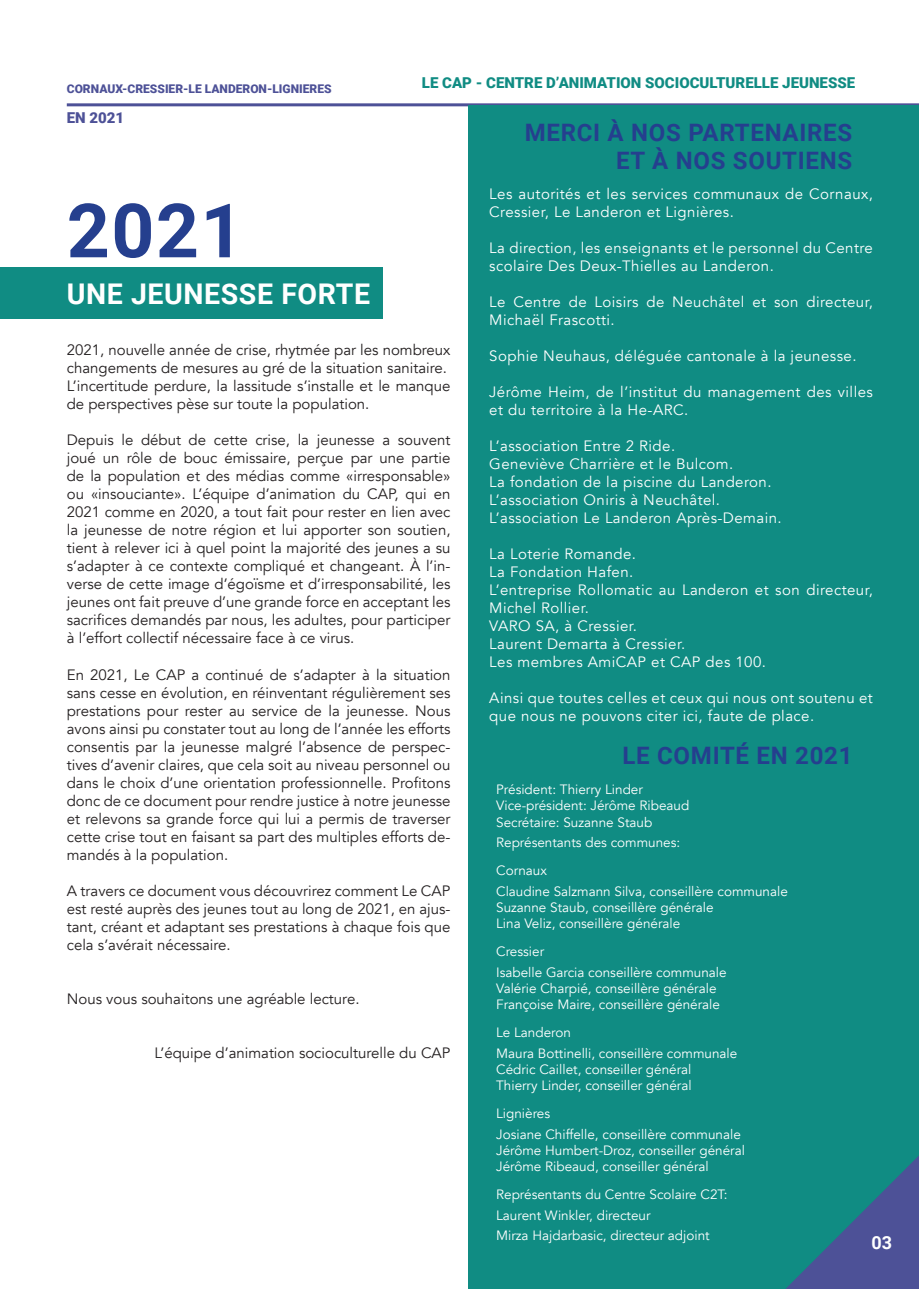
<style>
.page{position:relative;width:919px;height:1289px;background:#fff}
.page>*{position:absolute;margin:0;border:0;box-sizing:border-box;transform-origin:0 0}
.t1{font:700 75px "Roboto";color:#253f8e}
.t2{font:700 28.5px "Roboto";letter-spacing:.02em;color:#fff}
.t3{font:700 24px/28.8px "Roboto";letter-spacing:.03em;color:#253f8e;text-align:right}
.t4{font:700 18px "Roboto";color:#fff}
.t5{font:15px/18px "Avenir";color:#231f20;text-align:justify}
.t6{font:15px/18px "Avenir";letter-spacing:.03em;color:#fff}
.t7{font:900 15px "Roboto";color:#108c83}
.t8{font:900 15px "Roboto";color:#4d5197}
.t9{font:13.5px/16.2px "Avenir";color:#fff}
.t10{font:900 12px "Roboto";color:#4d5197}
</style>
<div class="page">
<hr style="left:67px;top:103px;width:851px;height:3px;background:#4d5197">
<div style="left:0;top:267px;width:383px;height:51px;background:#108c83"></div>
<div style="left:468px;top:106px;width:450px;height:1182px;background:#108c83"></div>
<svg style="left:786px;top:1157px;width:132px;height:131px"></svg>
<p class="t10" style="left:67px;top:80px;width:266px">CORNAUX-CRESSIER-LE LANDERON-LIGNIERES</p>
<p class="t7" style="left:422px;top:73px;width:435px">LE CAP - CENTRE D’ANIMATION SOCIOCULTURELLE JEUNESSE</p>
<p class="t8" style="left:67px;top:107px;width:59px">EN 2021</p>
<h1 class="t1" style="left:67px;top:178px;width:178px">2021</h1>
<h2 class="t2" style="left:67px;top:273px;width:305px">UNE JEUNESSE FORTE</h2>
<p class="t5" style="left:67px;top:341px;width:385px;text-align:left">2021, nouvelle année de crise, rhytmée par les nombreux changements de mesures au gré de la situation sanitaire.<br>L’incertitude perdure, la lassitude s’installe et le manque de perspectives pèse sur toute la population.</p>
<p class="t5" style="left:67px;top:431px;width:385px">Depuis le début de cette crise, la jeunesse a souvent joué un rôle de bouc émissaire, perçue par une partie de la population et des médias comme «irresponsable» ou «insouciante». L’équipe d’animation du CAP, qui en 2021 comme en 2020, a tout fait pour rester en lien avec la jeunesse de notre région et lui apporter son soutien, tient à relever ici à quel point la majorité des jeunes a su s’adapter à ce contexte compliqué et changeant. À l’in&shy;verse de cette image d’égoïsme et d’irresponsabilité, les jeunes ont fait preuve d’une grande force en acceptant les sacrifices demandés par nous, les adultes, pour participer à l’effort collectif nécessaire face à ce virus.</p>
<p class="t5" style="left:67px;top:665px;width:385px">En 2021, Le CAP a continué de s’adapter à la situation sans cesse en évolution, en réinventant régulièrement ses prestations pour rester au service de la jeunesse. Nous avons ainsi pu constater tout au long de l’année les efforts consentis par la jeunesse malgré l’absence de perspec&shy;tives d’avenir claires, que cela soit au niveau personnel ou dans le choix d’une orientation professionnelle. Profitons donc de ce document pour rendre justice à notre jeunesse et relevons sa grande force qui lui a permis de traverser cette crise tout en faisant sa part des multiples efforts de&shy;mandés à la population.</p>
<p class="t5" style="left:67px;top:881px;width:385px">A travers ce document vous découvrirez comment Le CAP est resté auprès des jeunes tout au long de 2021, en ajus&shy;tant, créant et adaptant ses prestations à chaque fois que cela s’avérait nécessaire.</p>
<p class="t5" style="left:67px;top:989px;width:294px">Nous vous souhaitons une agréable lecture.</p>
<p class="t5" style="left:154px;top:1043px;width:297px">L’équipe d’animation socioculturelle du CAP</p>
<h3 class="t3" style="left:524px;top:117px;width:329px">MERCI À NOS PARTENAIRES<br>ET À NOS SOUTIENS</h3>
<p class="t6" style="left:489px;top:185px;width:385px">Les autorités et les services communaux de Cornaux,<br>Cressier, Le Landeron et Lignières.</p>
<p class="t6" style="left:489px;top:239px;width:385px">La direction, les enseignants et le personnel du Centre scolaire Des Deux-Thielles au Landeron.</p>
<p class="t6" style="left:489px;top:293px;width:385px">Le Centre de Loisirs de Neuchâtel et son directeur,<br>Michaël Frascotti.</p>
<p class="t6" style="left:489px;top:347px;width:369px">Sophie Neuhaus, déléguée cantonale à la jeunesse.</p>
<p class="t6" style="left:489px;top:383px;width:385px">Jérôme Heim, de l’institut du management des villes et du territoire à la He-ARC.</p>
<p class="t6" style="left:489px;top:437px;width:294px">L’association Entre 2 Ride.<br>Geneviève Charrière et le Bulcom.<br>La fondation de la piscine du Landeron.<br>L’association Oniris à Neuchâtel.<br>L’association Le Landeron Après-Demain.</p>
<p class="t6" style="left:489px;top:545px;width:385px">La Loterie Romande.<br>La Fondation Hafen.<br>L’entreprise Rollomatic au Landeron et son directeur,<br>Michel Rollier.<br>VARO SA, à Cressier.<br>Laurent Demarta à Cressier.<br>Les membres AmiCAP et CAP des 100.</p>
<p class="t6" style="left:489px;top:689px;width:385px">Ainsi que toutes celles et ceux qui nous ont soutenu et que nous ne pouvons citer ici, faute de place.</p>
<h3 class="t3" style="left:622px;top:740px;width:231px">LE COMITÉ EN 2021</h3>
<p class="t9" style="left:496px;top:781px;width:195px">Président: Thierry Linder<br>Vice-président: Jérôme Ribeaud<br>Secrétaire: Suzanne Staub</p>
<p class="t9" style="left:496px;top:828px;width:186px;line-height:28.2px">Représentants des communes:<br>Cornaux</p>
<p class="t9" style="left:496px;top:883px;width:293px">Claudine Salzmann Silva, conseillère communale<br>Suzanne Staub, conseillère générale<br>Lina Veliz, conseillère générale</p>
<p class="t9" style="left:496px;top:941px;width:232px;line-height:20.4px">Cressier<br>Isabelle Garcia conseillère communale</p>
<p class="t9" style="left:496px;top:980px;width:225px">Valérie Charpié, conseillère générale<br>Françoise Maire, conseillère générale</p>
<p class="t9" style="left:496px;top:1022px;width:242px;line-height:20.4px">Le Landeron<br>Maura Bottinelli, conseillère communale</p>
<p class="t9" style="left:496px;top:1061px;width:197px">Cédric Caillet, conseiller général<br>Thierry Linder, conseiller général</p>
<p class="t9" style="left:496px;top:1103px;width:246px;line-height:20.4px">Lignières<br>Josiane Chiffelle, conseillère communale</p>
<p class="t9" style="left:496px;top:1142px;width:250px">Jérôme Humbert-Droz, conseiller général<br>Jérôme Ribeaud, conseiller général</p>
<p class="t9" style="left:496px;top:1184px;width:233px;line-height:20.1px">Représentants du Centre Scolaire C2T:<br>Laurent Winkler, directeur<br>Mirza Hajdarbasic, directeur adjoint</p>
<p class="t4" style="left:871px;top:1230px;width:22px">03</p>
</div>
